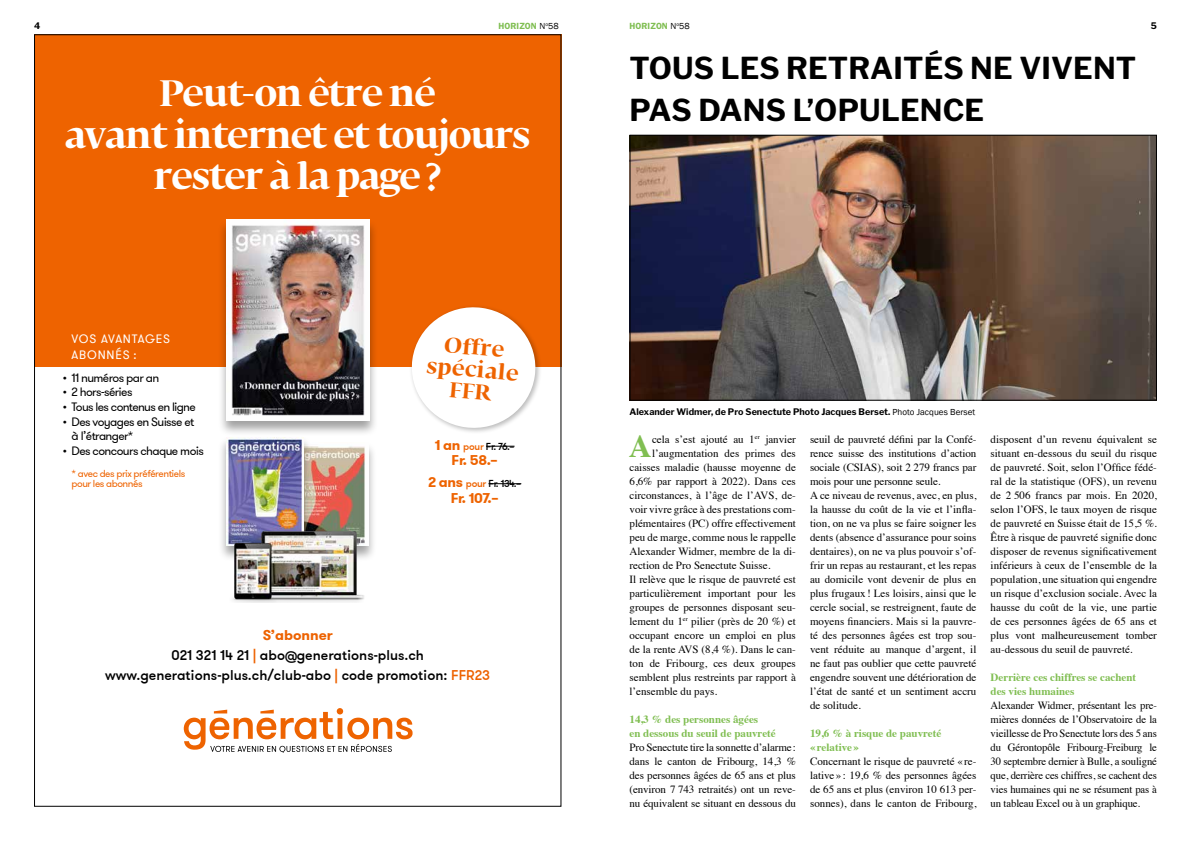
<style>
.page{position:relative;width:1191px;height:842px;background:#fff}
.page>*{position:absolute;margin:0;border:0;box-sizing:border-box;transform-origin:0 0}
.t1{font:700 36.4px/41.4px "Fedra Serif Display";letter-spacing:-.01em;color:#fff;text-align:center}
.t2{font:700 31.7px "Times";color:#80be52}
.t3{font:700 30px/42px "Libre Franklin";letter-spacing:.005em;color:#000}
.t4{font:700 21.2px/22.2px "Fedra Serif Display";color:#ee6300;text-align:center}
.t5{font:500 14.1px/20.2px "GT Walsheim";color:#000;text-align:center}
.t6{font:700 14.1px "GT Walsheim";letter-spacing:-.025em;color:#ee6300}
.t7{font:12.1px/14.6px "GT Walsheim";letter-spacing:-.05em;color:#000}
.t8{font:12.1px/16.2px "GT Walsheim";letter-spacing:.06em;color:#fff}
.t9{font:11px/14px "Times";color:#000;text-align:justify}
.t10{font:700 11px/14px "Times";color:#80be52}
.t11{font:10.1px/10.1px "GT Walsheim";letter-spacing:-.04em;color:#ee6300}
.t12{font:500 10.1px "GT Walsheim";letter-spacing:-.025em;color:#000}
.t13{font:700 9px "Libre Franklin";letter-spacing:.005em;color:#000}
.t14{font:600 9px "Franklin Gothic LT";color:#80be52}
.s1{font-family:"Franklin Gothic";font-weight:400;color:#000}
.s2{font-weight:700;font-size:14.1px;color:#ee6300}
.s3{color:#ee6300}
.s4{font-weight:700;color:#ed6200}
.s5{color:#ed6200}
.s6{font-family:"Franklin Gothic";font-weight:400}
</style>
<div class="page">
<img style="left:631px;top:137px;width:524px;height:262px">
<div style="left:629px;top:135px;width:528px;height:266px;border:1px solid #000"></div>
<div style="left:34px;top:34px;width:527px;height:333px;background:#ee6300"></div>
<div style="left:218px;top:218px;width:160px;height:219px;background:#000;opacity:.37"></div>
<img style="left:226px;top:219px;width:144px;height:201px">
<svg style="left:184px;top:708px;width:228px;height:45px"></svg>
<div style="left:286px;top:442px;width:90px;height:120px;background:#000;opacity:.37"></div>
<img style="left:312px;top:443px;width:56px;height:85px">
<div style="left:218px;top:436px;width:94px;height:126px;background:#000;opacity:.37"></div>
<img style="left:226px;top:437px;width:77px;height:91px">
<img style="left:223px;top:528px;width:147px;height:74px">
<div style="left:409px;top:304px;width:133px;height:130px;background:#000;opacity:.27"></div>
<svg style="left:409px;top:304px;width:130px;height:128px"></svg>
<svg style="left:486px;top:446px;width:28px;height:1px"></svg>
<hr style="left:488px;top:483px;width:33px;height:1px;background:#000">
<p class="t13" style="left:34px;top:21px;width:8px">4</p>
<p class="t14" style="left:498px;top:21px;width:62px">HORIZON <span class="s1">N</span><sup>o</sup><span class="s1">58</span></p>
<p class="t13" style="left:1150px;top:21px;width:8px">5</p>
<p class="t14" style="left:629px;top:21px;width:62px">HORIZON <span class="s1">N</span><sup>o</sup><span class="s1">58</span></p>
<h1 class="t1" style="left:65px;top:77px;width:466px">Peut-on être né<br>avant internet et toujours rester à la page?</h1>
<p class="t8" style="left:71px;top:330px;width:100px">VOS AVANTAGES<br>ABONNÉS :</p>
<p class="t7" style="left:63px;top:370px;width:98px">• 11 numéros par an</p>
<p class="t7" style="left:63px;top:385px;width:71px">• 2 hors-séries</p>
<p class="t7" style="left:63px;top:399px;width:134px">• Tous les contenus en ligne</p>
<p class="t7" style="left:71px;top:414px;width:124px;text-indent:-9px">• Des voyages en Suisse et à l’étranger*</p>
<p class="t7" style="left:63px;top:443px;width:142px">• Des concours chaque mois</p>
<p class="t11" style="left:71px;top:469px;width:115px">* avec des prix préférentiels pour les abonnés</p>
<h3 class="t4" style="left:429px;top:334px;width:94px;rotate:5deg">Offre spéciale<br>FFR</h3>
<p class="t12" style="left:435px;top:440px;width:81px"><span class="s2">1 an</span> <span class="s3">pour</span> Fr. 76.–</p>
<p class="t6" style="left:451px;top:451px;width:48px">Fr. 58.–</p>
<p class="t12" style="left:428px;top:477px;width:95px"><span class="s2">2 ans</span> <span class="s3">pour</span> Fr. 134.–</p>
<p class="t6" style="left:451px;top:488px;width:49px">Fr. 107.–</p>
<p class="t5" style="left:105px;top:625px;width:387px"><span class="s4">S’abonner<br></span>021 321 14 21 <span class="s5">|</span> abo@generations-plus.ch www.generations-plus.ch/club-abo <span class="s5">|</span> code promotion: <span class="s5">FFR23</span></p>
<h3 class="t3" style="left:629px;top:47px;width:508px">TOUS LES RETRAITÉS NE VIVENT<br>PAS DANS L’OPULENCE</h3>
<p class="t13" style="left:629px;top:406px;width:347px">Alexander Widmer, de Pro Senectute Photo Jacques Berset. <span class="s6">Photo Jacques Berset</span></p>
<h2 class="t2" style="left:629px;top:416px;width:24px">A</h2>
<p class="t9" style="left:652px;top:431px;width:145px">cela s’est ajouté au 1<sup>er</sup> janvier</p>
<p class="t9" style="left:652px;top:445px;width:145px">l’augmentation des primes des</p>
<p class="t9" style="left:629px;top:459px;width:168px">caisses maladie (hausse moyenne de</p>
<p class="t9" style="left:629px;top:473px;width:168px">6,6% par rapport à 2022). Dans ces</p>
<p class="t9" style="left:629px;top:487px;width:168px">circonstances, à l’âge de l’AVS, de-</p>
<p class="t9" style="left:629px;top:501px;width:168px">voir vivre grâce à des prestations com-</p>
<p class="t9" style="left:629px;top:515px;width:168px">plémentaires (PC) offre effectivement</p>
<p class="t9" style="left:629px;top:529px;width:168px">peu de marge, comme nous le rappelle</p>
<p class="t9" style="left:629px;top:543px;width:168px">Alexander Widmer, membre de la di-</p>
<p class="t9" style="left:629px;top:557px;width:142px">rection de Pro Senectute Suisse.</p>
<p class="t9" style="left:629px;top:571px;width:168px">Il relève que le risque de pauvreté est</p>
<p class="t9" style="left:629px;top:585px;width:168px">particulièrement important pour les</p>
<p class="t9" style="left:629px;top:599px;width:168px">groupes de personnes disposant seu-</p>
<p class="t9" style="left:629px;top:613px;width:168px">lement du 1<sup>er</sup> pilier (près de 20 %) et</p>
<p class="t9" style="left:629px;top:627px;width:168px">occupant encore un emploi en plus</p>
<p class="t9" style="left:629px;top:641px;width:168px">de la rente AVS (8,4 %). Dans le can-</p>
<p class="t9" style="left:629px;top:655px;width:168px">ton de Fribourg, ces deux groupes</p>
<p class="t9" style="left:629px;top:669px;width:168px">semblent plus restreints par rapport à</p>
<p class="t9" style="left:629px;top:683px;width:89px">l’ensemble du pays.</p>
<p class="t10" style="left:629px;top:711px;width:148px">14,3 % des personnes âgées<br>en dessous du seuil de pauvreté</p>
<p class="t9" style="left:629px;top:739px;width:168px">Pro Senectute tire la sonnette d’alarme: dans le canton de Fribourg, 14,3 % des personnes âgées de 65 ans et plus (environ 7 743 retraités) ont un reve&shy;nu équivalent se situant en dessous du</p>
<p class="t9" style="left:810px;top:431px;width:168px;text-align:left">seuil de pauvreté défini par la Confé&shy;rence suisse des institutions d’action sociale (CSIAS), soit 2 279 francs par mois pour une personne seule.<br>A ce niveau de revenus, avec, en plus, la hausse du coût de la vie et l’infla&shy;tion, on ne va plus se faire soigner les dents (absence d’assurance pour soins dentaires), on ne va plus pouvoir s’of&shy;frir un repas au restaurant, et les repas au domicile vont devenir de plus en plus frugaux! Les loisirs, ainsi que le cercle social, se restreignent, faute de moyens financiers. Mais si la pauvre&shy;té des personnes âgées est trop sou&shy;vent réduite au manque d’argent, il ne faut pas oublier que cette pauvreté engendre souvent une détérioration de l’état de santé et un sentiment accru de solitude.</p>
<p class="t10" style="left:810px;top:725px;width:133px">19,6 % à risque de pauvreté «relative»</p>
<p class="t9" style="left:810px;top:753px;width:168px">Concernant le risque de pauvreté «re&shy;lative»: 19,6 % des personnes âgées de 65 ans et plus (environ 10 613 per&shy;sonnes), dans le canton de Fribourg,</p>
<p class="t9" style="left:990px;top:431px;width:168px">disposent d’un revenu équivalent se situant en-dessous du seuil du risque de pauvreté. Soit, selon l’Office fédé&shy;ral de la statistique (OFS), un revenu de 2 506 francs par mois. En 2020, selon l’OFS, le taux moyen de risque de pauvreté en Suisse était de 15,5 %.<br>Être à risque de pauvreté signifie donc disposer de revenus significativement inférieurs à ceux de l’ensemble de la population, une situation qui engendre un risque d’exclusion sociale. Avec la hausse du coût de la vie, une partie de ces personnes âgées de 65 ans et plus vont malheureusement tomber au-dessous du seuil de pauvreté.</p>
<p class="t10" style="left:990px;top:669px;width:147px">Derrière ces chiffres se cachent des vies humaines</p>
<p class="t9" style="left:990px;top:697px;width:168px">Alexander Widmer, présentant les pre&shy;mières données de l’Observatoire de la vieillesse de Pro Senectute lors des 5 ans du Gérontopôle Fribourg-Freiburg le 30 septembre dernier à Bulle, a souligné que, derrière ces chiffres, se cachent des vies humaines qui ne se résument pas à un tableau Excel ou à un graphique.</p>
</div>
